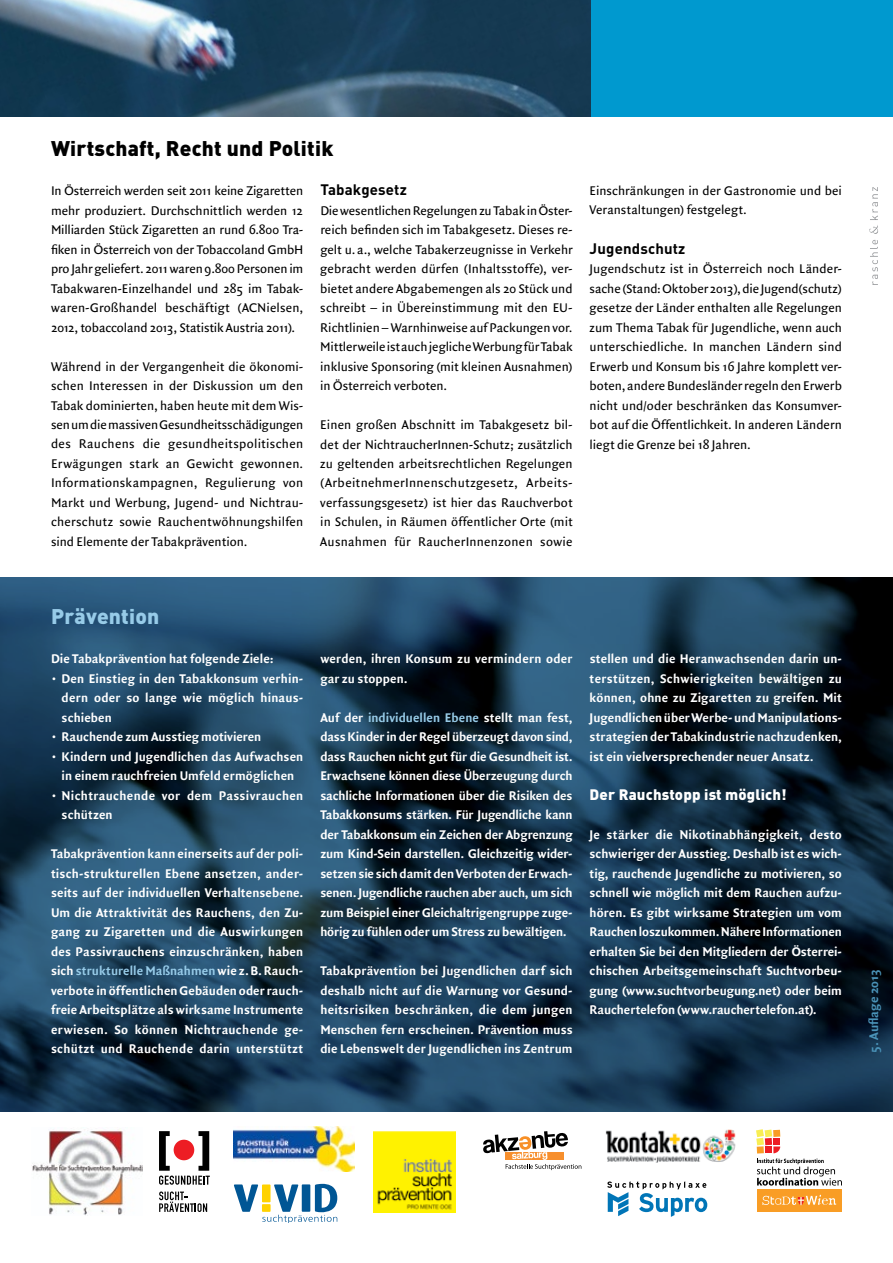
<style>
.page{position:relative;width:893px;height:1263px;background:#fff}
.page>*{position:absolute;margin:0;border:0;box-sizing:border-box;transform-origin:0 0}
.t1{font:900 21px "DIN";letter-spacing:.01em;color:#000}
.t2{font:900 21px "DIN";letter-spacing:.01em;color:#97cbe8}
.t3{font:900 15px "DIN";letter-spacing:.01em;color:#fff}
.t4{font:700 15px "DIN";letter-spacing:.01em;color:#000}
.t5{font:700 13.5px/19.5px "Quadraat Sans";letter-spacing:.005em;color:#fff;text-align:justify}
.t6{font:13.5px/19.5px "Quadraat Sans";letter-spacing:.005em;color:#000;text-align:justify}
.t7{font:700 13.5px/19.5px "Quadraat Sans";letter-spacing:.025em;color:#fff}
.t8{font:700 13.5px "Quadraat Sans";color:#4a93b8}
.s1{color:#97cbe8}
</style>
<div class="page">
<svg style="left:0;top:578px;width:893px;height:534px;background:#1a3a52"></svg>
<img style="left:0;top:0;width:591px;height:117px">
<div style="left:591px;top:0;width:302px;height:117px;background:#0099cf"></div>
<img style="left:32px;top:1129px;width:111px;height:86px">
<svg style="left:159px;top:1131px;width:51px;height:54px"></svg>
<svg style="left:159px;top:1191px;width:48px;height:21px"></svg>
<img style="left:233px;top:1127px;width:122px;height:44px">
<svg style="left:234px;top:1184px;width:103px;height:39px"></svg>
<div style="left:262px;top:1204px;width:9px;height:8px;background:#ffd200"></div>
<div style="left:262px;top:1184px;width:9px;height:18px;background:#ffd200"></div>
<img style="left:374px;top:1131px;width:81px;height:81px">
<svg style="left:483px;top:1131px;width:98px;height:39px"></svg>
<img style="left:605px;top:1129px;width:131px;height:33px">
<div style="left:757px;top:1189px;width:85px;height:23px;background:#f99d25"></div>
<svg style="left:762px;top:1195px;width:74px;height:10px"></svg>
<svg style="left:756px;top:1129px;width:86px;height:56px"></svg>
<svg style="left:870px;top:240px;width:8px;height:45px"></svg>
<svg style="left:869px;top:187px;width:9px;height:47px"></svg>
<svg style="left:607px;top:1181px;width:100px;height:36px"></svg>
<h1 class="t1" style="left:51px;top:134px;width:284px">Wirtschaft, Recht und Politik</h1>
<p class="t6" style="left:51px;top:181px;width:254px">In Österreich werden seit 2011 keine Zigaretten mehr produziert. Durchschnittlich werden 12<br>Milliarden Stück Zigaretten an rund 6.800 Tra&shy;fiken in Österreich von der Tobaccoland GmbH pro Jahr geliefert. 2011 waren 9.800 Personen im Tabakwaren-Einzelhandel und 285 im Tabak&shy;waren-Großhandel beschäftigt (ACNielsen, 2012, tobaccoland 2013, Statistik Austria 2011).</p>
<p class="t6" style="left:51px;top:357px;width:254px">Während in der Vergangenheit die ökonomi&shy;schen Interessen in der Diskussion um den Tabak dominierten, haben heute mit dem Wis&shy;sen um die massiven Gesundheitsschädigungen des Rauchens die gesundheitspolitischen Erwägungen stark an Gewicht gewonnen.<br>Informationskampagnen, Regulierung von Markt und Werbung, Jugend- und Nichtrau&shy;cherschutz sowie Rauchentwöhnungshilfen sind Elemente der Tabakprävention.</p>
<p class="t4" style="left:320px;top:180px;width:88px">Tabakgesetz</p>
<p class="t6" style="left:320px;top:201px;width:254px">Die wesentlichen Regelungen zu Tabak in Öster&shy;reich befinden sich im Tabakgesetz. Dieses re&shy;gelt u. a., welche Tabakerzeugnisse in Verkehr gebracht werden dürfen (Inhaltsstoffe), ver&shy;bietet andere Abgabemengen als 20 Stück und schreibt – in Übereinstimmung mit den EU-Richtlinien – Warnhinweise auf Packungen vor.<br>Mittlerweile ist auch jegliche Werbung für Tabak inklusive Sponsoring (mit kleinen Ausnahmen) in Österreich verboten.</p>
<p class="t6" style="left:320px;top:415px;width:254px">Einen großen Abschnitt im Tabakgesetz bil&shy;det der NichtraucherInnen-Schutz; zusätzlich zu geltenden arbeitsrechtlichen Regelungen (ArbeitnehmerInnenschutzgesetz, Arbeits&shy;verfassungsgesetz) ist hier das Rauchverbot in Schulen, in Räumen öffentlicher Orte (mit Ausnahmen für RaucherInnenzonen sowie</p>
<p class="t6" style="left:590px;top:181px;width:254px">Einschränkungen in der Gastronomie und bei<br>Veranstaltungen) festgelegt.</p>
<p class="t4" style="left:590px;top:238px;width:97px">Jugendschutz</p>
<p class="t6" style="left:590px;top:259px;width:254px">Jugendschutz ist in Österreich noch Länder&shy;sache (Stand: Oktober 2013), die Jugend(schutz) gesetze der Länder enthalten alle Regelungen zum Thema Tabak für Jugendliche, wenn auch unterschiedliche. In manchen Ländern sind Erwerb und Konsum bis 16 Jahre komplett ver&shy;boten, andere Bundesländer regeln den Erwerb nicht und/oder beschränken das Konsumver&shy;bot auf die Öffentlichkeit. In anderen Ländern liegt die Grenze bei 18 Jahren.</p>
<h1 class="t2" style="left:51px;top:602px;width:110px">Prävention</h1>
<p class="t5" style="left:51px;top:649px;width:224px">Die Tabakprävention hat folgende Ziele:</p>
<p class="t5" style="left:62px;top:669px;width:243px;text-indent:-11px">• Den Einstieg in den Tabakkonsum verhin&shy;dern oder so lange wie möglich hinaus&shy;schieben</p>
<p class="t5" style="left:51px;top:727px;width:212px">• Rauchende zum Ausstieg motivieren</p>
<p class="t5" style="left:51px;top:747px;width:254px;text-align:center">• Kindern und Jugendlichen das Aufwachsen in einem rauchfreien Umfeld ermöglichen</p>
<p class="t7" style="left:62px;top:786px;width:243px;text-indent:-11px">• Nichtrauchende vor dem Passivrauchen schützen</p>
<p class="t5" style="left:51px;top:844px;width:254px">Tabakprävention kann einerseits auf der poli&shy;tisch-strukturellen Ebene ansetzen, ander&shy;seits auf der individuellen Verhaltensebene.<br>Um die Attraktivität des Rauchens, den Zu&shy;gang zu Zigaretten und die Auswirkungen des Passivrauchens einzuschränken, haben sich <span class="s1">strukturelle Maßnahmen</span> wie z.B. Rauch&shy;verbote in öffentlichen Gebäuden oder rauch&shy;freie Arbeitsplätze als wirksame Instrumente erwiesen. So können Nichtrauchende ge&shy;schützt und Rauchende darin unterstützt</p>
<p class="t5" style="left:320px;top:649px;width:254px">werden, ihren Konsum zu vermindern oder gar zu stoppen.</p>
<p class="t5" style="left:320px;top:708px;width:254px">Auf der <span class="s1">individuellen Ebene</span> stellt man fest, dass Kinder in der Regel überzeugt davon sind, dass Rauchen nicht gut für die Gesundheit ist.<br>Erwachsene können diese Überzeugung durch sachliche Informationen über die Risiken des Tabakkonsums stärken. Für Jugendliche kann der Tabakkonsum ein Zeichen der Abgrenzung zum Kind-Sein darstellen. Gleichzeitig wider&shy;setzen sie sich damit den Verboten der Erwach&shy;senen. Jugendliche rauchen aber auch, um sich zum Beispiel einer Gleichaltrigengruppe zuge&shy;hörig zu fühlen oder um Stress zu bewältigen.</p>
<p class="t5" style="left:320px;top:961px;width:254px">Tabakprävention bei Jugendlichen darf sich deshalb nicht auf die Warnung vor Gesund&shy;heitsrisiken beschränken, die dem jungen Menschen fern erscheinen. Prävention muss die Lebenswelt der Jugendlichen ins Zentrum</p>
<p class="t5" style="left:590px;top:649px;width:254px">stellen und die Heranwachsenden darin un&shy;terstützen, Schwierigkeiten bewältigen zu können, ohne zu Zigaretten zu greifen. Mit Jugendlichen über Werbe- und Manipulations&shy;strategien der Tabakindustrie nachzudenken, ist ein vielversprechender neuer Ansatz.</p>
<p class="t3" style="left:590px;top:784px;width:199px">Der Rauchstopp ist möglich!</p>
<p class="t5" style="left:590px;top:825px;width:254px">Je stärker die Nikotinabhängigkeit, desto schwieriger der Ausstieg. Deshalb ist es wich&shy;tig, rauchende Jugendliche zu motivieren, so schnell wie möglich mit dem Rauchen aufzu&shy;hören. Es gibt wirksame Strategien um vom Rauchen loszukommen. Nähere Informationen erhalten Sie bei den Mitgliedern der Österrei&shy;chischen Arbeitsgemeinschaft Suchtvorbeu&shy;gung (www.suchtvorbeugung.net) oder beim Rauchertelefon (www.rauchertelefon.at).</p>
<p class="t8" style="left:866px;top:1053px;width:85px;rotate:-90deg">5. Auflage 2013</p>
</div>
